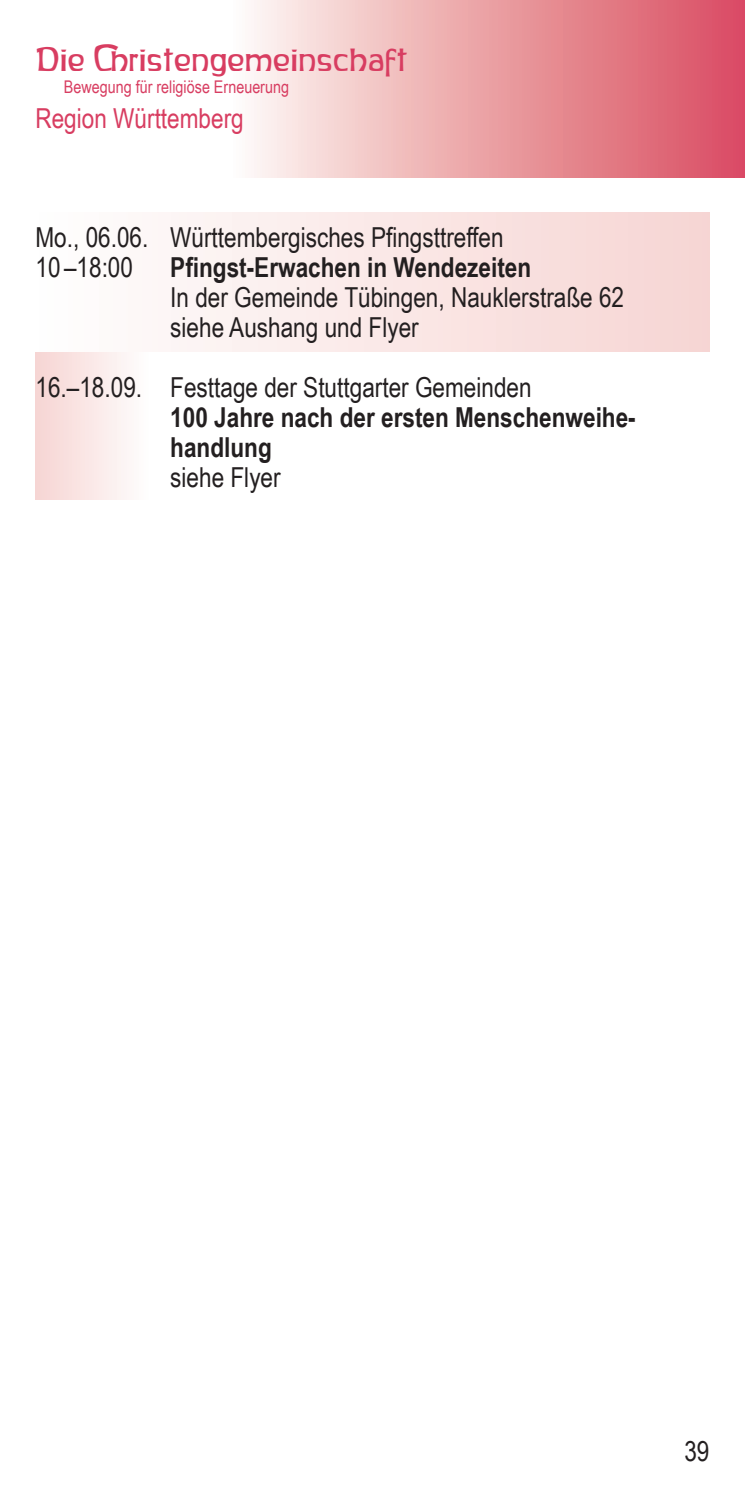
<style>
.page{position:relative;width:745px;height:1489px;background:#fff}
.page>*{position:absolute;margin:0;border:0;box-sizing:border-box;transform-origin:0 0}
.WW-Standard{font:35px "CG2210";color:#d83d61}
.Table_Contents{font:27.5px/30px "Arial Narrow";color:#231f20}
.Quotations{font:27.5px/30px "Arial Narrow";color:#231f20}
.t1{font:27.5px "Arial Narrow";color:#d83d61}
.t2{font:17.5px "Arial Narrow";color:#d83d61}
.s1{font-weight:700}
</style>
<div class="page">
<svg style="left:254px;top:0;width:490px;height:177px;background:#ea9fa5"></svg>
<div style="left:35px;top:213px;width:114px;height:287px;background:linear-gradient(to right,#f6d4d2,#fefdfd)"></div>
<div style="left:35px;top:213px;width:674px;height:139px;background:linear-gradient(to right,#fefefe,#f6d5d3)"></div>
<p class="WW-Standard" style="left:35px;top:39px;width:373px">Die ðristengemeinschaft</p>
<p class="t2" style="left:64px;top:74px;width:226px">Bewegung für religiöse Erneuerung</p>
<p class="t1" style="left:35px;top:98px;width:210px">Region Württemberg</p>
<p class="Table_Contents" style="left:35px;top:221px;width:469px">Mo., 06.06. Württembergisches Pfingsttreffen<br>10 –18:00</p>
<p class="Table_Contents" style="left:170px;top:251px;width:455px"><span class="s1">Pfingst-Erwachen in Wendezeiten<br></span>In der Gemeinde Tübingen, Nauklerstraße 62 siehe Aushang und Flyer</p>
<p class="Quotations" style="left:170px;top:371px;width:466px;text-indent:-135px">16.–18.09. Festtage der Stuttgarter Gemeinden<br><span class="s1">100 Jahre nach der ersten Menschenweihe&shy;handlung<br></span>siehe Flyer</p>
<p class="Quotations" style="left:684px;top:1434px;width:27px">39</p>
</div>
